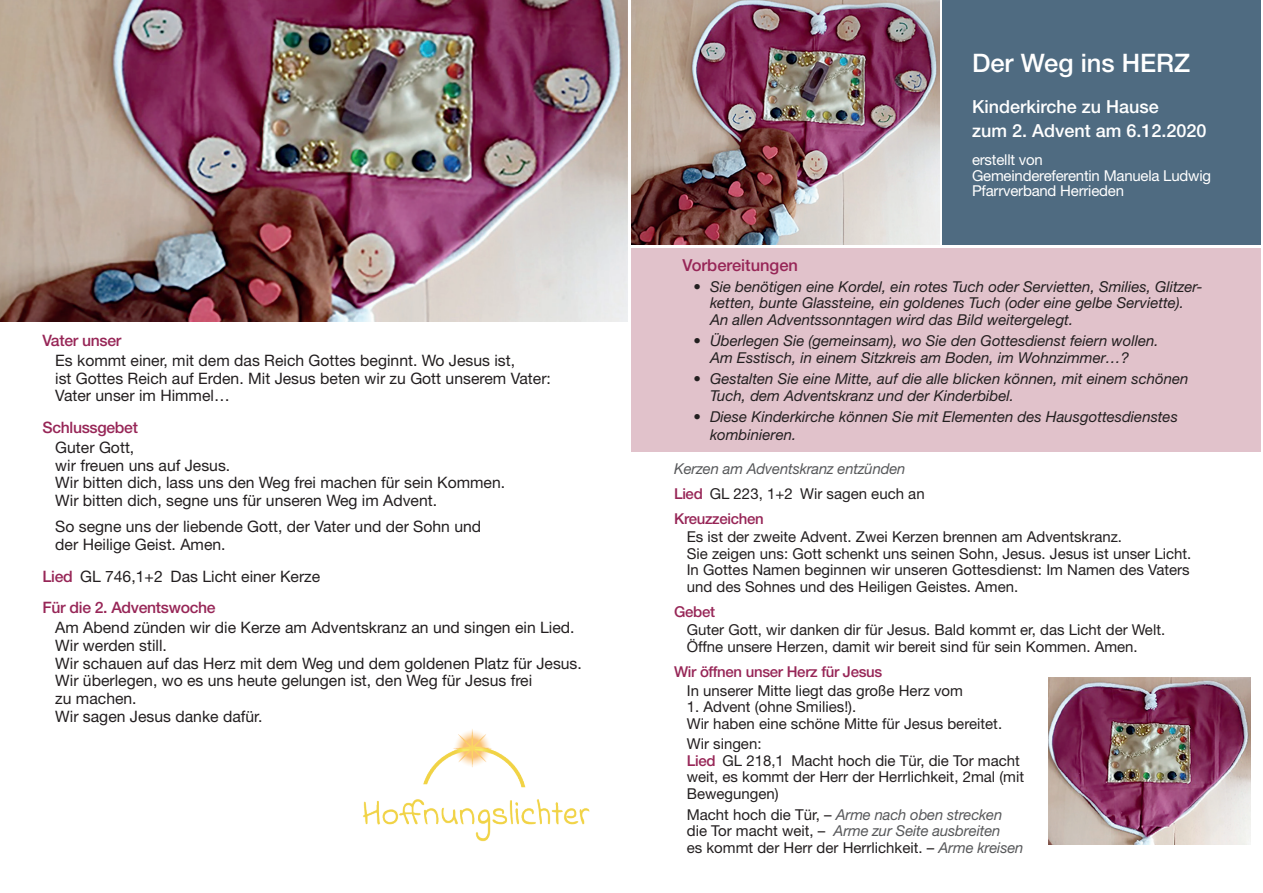
<style>
.page{position:relative;width:1263px;height:893px;background:#fff}
.page>*{position:absolute;margin:0;border:0;box-sizing:border-box;transform-origin:0 0}
.t1{font:500 25.5px "Helvetica Neue LT";color:#fff}
.t2{font:500 18px/24px "Helvetica Neue LT";color:#fff}
.t3{font:500 16.5px "Helvetica Neue LT";color:#972657}
.t4{font:15.75px/17.7px "Helvetica Neue LT";color:#231f20}
.t5{font:500 15.75px "Helvetica Neue LT";letter-spacing:-.02em;color:#972657}
.t6{font:15px/16.5px "Helvetica Neue LT";color:#231f20}
.t7{font:italic 15px/16.8px "Helvetica Neue LT";color:#231f20}
.t8{font:italic 15px/25px "Helvetica Neue LT";letter-spacing:-.01em;color:#57585a}
.t9{font:15px/15.3px "Helvetica Neue LT";letter-spacing:-.015em;color:#fff}
.t10{font:500 15px "Helvetica Neue LT";letter-spacing:-.02em;color:#972657}
.s1{font-weight:500;color:#972657}
.s2{font-weight:500;font-style:normal;color:#972657}
.s3{font-style:normal;color:#231f20}
.s4{font-style:italic;color:#57585a}
</style>
<div class="page">
<div style="left:942px;top:0;width:319px;height:245px;background:#4f6b81"></div>
<div style="left:631px;top:248px;width:630px;height:204px;background:#e1c2cb"></div>
<img style="left:631px;top:0;width:308px;height:245px">
<img style="left:1048px;top:677px;width:202px;height:167px">
<img style="left:363px;top:729px;width:227px;height:113px">
<img style="left:0;top:0;width:628px;height:321px">
<p class="t5" style="left:43px;top:331px;width:80px">Vater unser</p>
<p class="t4" style="left:55px;top:351px;width:497px">Es kommt einer, mit dem das Reich Gottes beginnt. Wo Jesus ist,<br>ist Gottes Reich auf Erden. Mit Jesus beten wir zu Gott unserem Vater:<br>Vater unser im Himmel…</p>
<p class="t5" style="left:43px;top:418px;width:97px">Schlussgebet</p>
<p class="t4" style="left:55px;top:438px;width:451px">Guter Gott,<br>wir freuen uns auf Jesus.<br>Wir bitten dich, lass uns den Weg frei machen für sein Kommen.<br>Wir bitten dich, segne uns für unseren Weg im Advent.</p>
<p class="t4" style="left:55px;top:518px;width:427px">So segne uns der liebende Gott, der Vater und der Sohn und der Heilige Geist. Amen.</p>
<p class="t4" style="left:43px;top:560px;width:279px;line-height:31.7px"><span class="s1">Lied</span> GL 746,1+2 Das Licht einer Kerze<br><span class="s1">Für die 2. Adventswoche</span></p>
<p class="t4" style="left:55px;top:618px;width:528px">Am Abend zünden wir die Kerze am Adventskranz an und singen ein Lied.<br>Wir werden still.<br>Wir schauen auf das Herz mit dem Weg und dem goldenen Platz für Jesus.<br>Wir überlegen, wo es uns heute gelungen ist, den Weg für Jesus frei<br>zu machen.<br>Wir sagen Jesus danke dafür.</p>
<h1 class="t1" style="left:972px;top:48px;width:220px">Der Weg ins HERZ</h1>
<p class="t2" style="left:972px;top:95px;width:236px">Kinderkirche zu Hause<br>zum 2. Advent am 6.12.2020</p>
<p class="t9" style="left:972px;top:152px;width:240px">erstellt von<br>Gemeindereferentin Manuela Ludwig<br>Pfarrverband Herrieden</p>
<p class="t3" style="left:682px;top:255px;width:117px">Vorbereitungen</p>
<p class="t7" style="left:710px;top:278px;width:494px;text-indent:-16px">• Sie benötigen eine Kordel, ein rotes Tuch oder Servietten, Smilies, Glitzer&shy;ketten, bunte Glassteine, ein goldenes Tuch (oder eine gelbe Serviette).<br>An allen Adventssonntagen wird das Bild weitergelegt.</p>
<p class="t7" style="left:710px;top:332px;width:450px;text-indent:-16px">• Überlegen Sie (gemeinsam), wo Sie den Gottesdienst feiern wollen.<br>Am Esstisch, in einem Sitzkreis am Boden, im Wohnzimmer…?</p>
<p class="t7" style="left:710px;top:370px;width:480px;text-indent:-16px">• Gestalten Sie eine Mitte, auf die alle blicken können, mit einem schönen<br>Tuch, dem Adventskranz und der Kinderbibel.</p>
<p class="t7" style="left:710px;top:407px;width:469px;line-height:18px;text-indent:-16px">• Diese Kinderkirche können Sie mit Elementen des Hausgottesdienstes kombinieren.</p>
<p class="t8" style="left:674px;top:455px;width:252px">Kerzen am Adventskranz entzünden<br><span class="s2">Lied</span> <span class="s3">GL 223, 1+2 Wir sagen euch an<br></span><span class="s2">Kreuzzeichen</span></p>
<p class="t6" style="left:687px;top:528px;width:506px">Es ist der zweite Advent. Zwei Kerzen brennen am Adventskranz.<br>Sie zeigen uns: Gott schenkt uns seinen Sohn, Jesus. Jesus ist unser Licht.<br>In Gottes Namen beginnen wir unseren Gottesdienst: Im Namen des Vaters und des Sohnes und des Heiligen Geistes. Amen.</p>
<p class="t10" style="left:674px;top:602px;width:43px">Gebet</p>
<p class="t6" style="left:687px;top:622px;width:480px">Guter Gott, wir danken dir für Jesus. Bald kommt er, das Licht der Welt.<br>Öffne unsere Herzen, damit wir bereit sind für sein Kommen. Amen.</p>
<p class="t10" style="left:674px;top:663px;width:210px">Wir öffnen unser Herz für Jesus</p>
<p class="t6" style="left:687px;top:682px;width:278px">In unserer Mitte liegt das große Herz vom</p>
<p class="t6" style="left:687px;top:698px;width:317px">1. Advent (ohne Smilies!).<br>Wir haben eine schöne Mitte für Jesus bereitet.</p>
<p class="t6" style="left:687px;top:735px;width:339px">Wir singen:<br><span class="s1">Lied</span> GL 218,1 Macht hoch die Tür, die Tor macht weit, es kommt der Herr der Herrlichkeit, 2mal (mit<br>Bewegungen)</p>
<p class="t6" style="left:687px;top:806px;width:338px">Macht hoch die Tür, – <span class="s4">Arme nach oben strecken </span>die Tor macht weit, – <span class="s4">Arme zur Seite ausbreiten<br></span>es kommt der Herr der Herrlichkeit. – <span class="s4">Arme kreisen</span></p>
</div>
